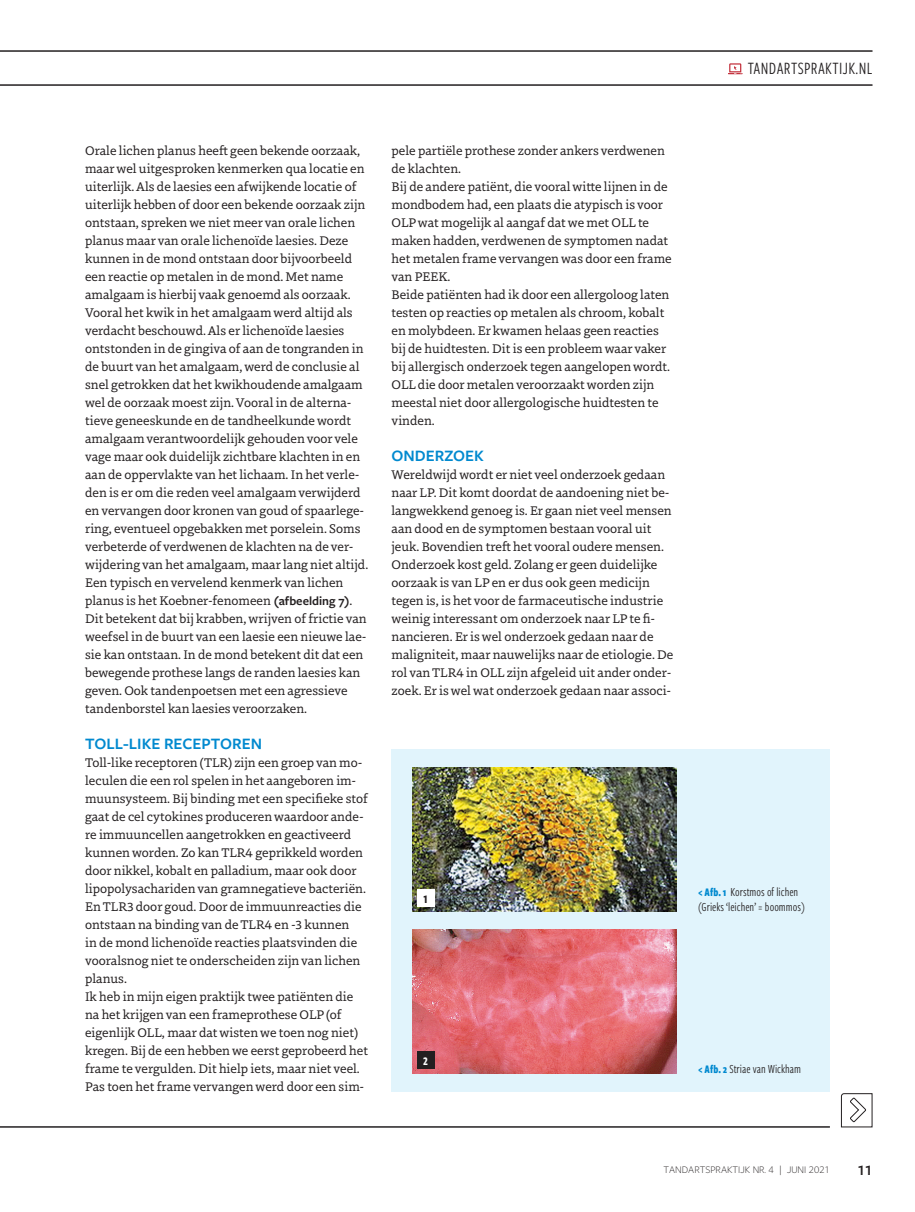
<style>
.page{position:relative;width:915px;height:1212px;background:#fff}
.page>*{position:absolute;margin:0;border:0;box-sizing:border-box;transform-origin:0 0}
.t1{font:18px "Freight Sans Cmp Pro Book 6";letter-spacing:.02em;color:#231f20}
.t2{font:16.5px "Freight Sans Pro Semibold Regular 6";color:#0089cf}
.t3{font:15px "Freight Sans Pro Semibold Regular 6";color:#231f20}
.t4{font:12.75px/18px "Dovetail MVB Regular 2";color:#231f20}
.t5{font:12.75px/15px "Freight Sans Cmp Pro Book 6";color:#231f20}
.t6{font:12px "Freight Sans Cmp Pro Bold 4";color:#fff}
.t7{font:12px "Freight Sans Cmp Pro Bold 4";color:#231f20}
.t8{font:10.5px "Freight Sans Pro Light Regular 6";color:#231f20}
.s1{font-family:"Freight Sans Pro Semibold Regular 6"}
.s2{font-family:"Freight Sans Cmp Pro Bold 4";font-size:12px;color:#0089cf}
</style>
<div class="page">
<hr style="left:0;top:85px;width:872px;height:1px;background:#231f20">
<hr style="left:0;top:51px;width:872px;height:1px;background:#231f20">
<svg style="left:728px;top:63px;width:14px;height:11px"></svg>
<svg style="left:840px;top:1093px;width:32px;height:35px"></svg>
<hr style="left:0;top:1126px;width:829px;height:1px;background:#231f20">
<div style="left:391px;top:749px;width:438px;height:342px;background:#e1f4fc"></div>
<img style="left:412px;top:929px;width:264px;height:144px">
<img style="left:412px;top:767px;width:264px;height:144px">
<div style="left:417px;top:1052px;width:17px;height:17px;background:#231f20"></div>
<div style="left:417px;top:890px;width:17px;height:17px;background:#fff"></div>
<p class="t1" style="left:747px;top:56px;width:126px">TANDARTSPRAKTIJK.NL</p>
<p class="t4" style="left:85px;top:141px;width:284px">Orale lichen planus heeft geen bekende oorzaak, maar wel uitgesproken kenmerken qua locatie en uiterlijk. Als de laesies een afwijkende locatie of uiterlijk hebben of door een bekende oorzaak zijn ontstaan, spreken we niet meer van orale lichen planus maar van orale lichenoïde laesies. Deze kunnen in de mond ontstaan door bijvoorbeeld een reactie op metalen in de mond. Met name amalgaam is hierbij vaak genoemd als oorzaak.<br>Vooral het kwik in het amalgaam werd altijd als verdacht beschouwd. Als er lichenoïde laesies ontstonden in de gingiva of aan de tongranden in de buurt van het amalgaam, werd de conclusie al snel getrokken dat het kwikhoudende amalgaam wel de oorzaak moest zijn. Vooral in de alterna&shy;tieve geneeskunde en de tandheelkunde wordt amalgaam verantwoordelijk gehouden voor vele vage maar ook duidelijk zichtbare klachten in en aan de oppervlakte van het lichaam. In het verle&shy;den is er om die reden veel amalgaam verwijderd en vervangen door kronen van goud of spaarlege&shy;ring, eventueel opgebakken met porselein. Soms verbeterde of verdwenen de klachten na de ver&shy;wijdering van het amalgaam, maar lang niet altijd.<br>Een typisch en vervelend kenmerk van lichen planus is het Koebner-fenomeen <span class="s1">(afbeelding 7)</span>.<br>Dit betekent dat bij krabben, wrijven of frictie van weefsel in de buurt van een laesie een nieuwe lae&shy;sie kan ontstaan. In de mond betekent dit dat een bewegende prothese langs de randen laesies kan geven. Ook tandenpoetsen met een agressieve tandenborstel kan laesies veroorzaken.</p>
<p class="t2" style="left:85px;top:732px;width:178px">TOLL-LIKE RECEPTOREN</p>
<p class="t4" style="left:85px;top:753px;width:284px">Toll-like receptoren (TLR) zijn een groep van mo&shy;leculen die een rol spelen in het aangeboren im&shy;muunsysteem. Bij binding met een specifieke stof gaat de cel cytokines produceren waardoor ande&shy;re immuuncellen aangetrokken en geactiveerd kunnen worden. Zo kan TLR4 geprikkeld worden door nikkel, kobalt en palladium, maar ook door lipopolysachariden van gramnegatieve bacteriën.<br>En TLR3 door goud. Door de immuunreacties die ontstaan na binding van de TLR4 en -3 kunnen<br>in de mond lichenoïde reacties plaatsvinden die vooralsnog niet te onderscheiden zijn van lichen planus.<br>Ik heb in mijn eigen praktijk twee patiënten die na het krijgen van een frameprothese OLP (of eigenlijk OLL, maar dat wisten we toen nog niet) kregen. Bij de een hebben we eerst geprobeerd het frame te vergulden. Dit hielp iets, maar niet veel.<br>Pas toen het frame vervangen werd door een sim-</p>
<p class="t4" style="left:391px;top:141px;width:281px">pele partiële prothese zonder ankers verdwenen de klachten.<br>Bij de andere patiënt, die vooral witte lijnen in de mondbodem had, een plaats die atypisch is voor OLP wat mogelijk al aangaf dat we met OLL te maken hadden, verdwenen de symptomen nadat het metalen frame vervangen was door een frame van PEEK.<br>Beide patiënten had ik door een allergoloog laten testen op reacties op metalen als chroom, kobalt en molybdeen. Er kwamen helaas geen reacties bij de huidtesten. Dit is een probleem waar vaker bij allergisch onderzoek tegen aangelopen wordt.<br>OLL die door metalen veroorzaakt worden zijn meestal niet door allergologische huidtesten te vinden.</p>
<p class="t2" style="left:391px;top:444px;width:94px">ONDERZOEK</p>
<p class="t4" style="left:391px;top:465px;width:283px">Wereldwijd wordt er niet veel onderzoek gedaan naar LP. Dit komt doordat de aandoening niet be&shy;langwekkend genoeg is. Er gaan niet veel mensen aan dood en de symptomen bestaan vooral uit jeuk. Bovendien treft het vooral oudere mensen.<br>Onderzoek kost geld. Zolang er geen duidelijke oorzaak is van LP en er dus ook geen medicijn tegen is, is het voor de farmaceutische industrie weinig interessant om onderzoek naar LP te fi&shy;nancieren. Er is wel onderzoek gedaan naar de maligniteit, maar nauwelijks naar de etiologie. De rol van TLR4 in OLL zijn afgeleid uit ander onder&shy;zoek. Er is wel wat onderzoek gedaan naar associ-</p>
<p class="t7" style="left:423px;top:890px;width:6px">1</p>
<p class="t6" style="left:423px;top:1052px;width:6px">2</p>
<p class="t5" style="left:697px;top:884px;width:108px"><span class="s2">&lt; Afb. 1</span> Korstmos of lichen (Grieks ‘leichen’ = boommos)</p>
<p class="t5" style="left:697px;top:1061px;width:104px"><span class="s2">&lt; Afb. 2</span> Striae van Wickham</p>
<p class="t8" style="left:663px;top:1163px;width:168px">TANDARTSPRAKTIJK NR. 4 | JUNI 2021</p>
<p class="t3" style="left:857px;top:1160px;width:16px">11</p>
</div>
